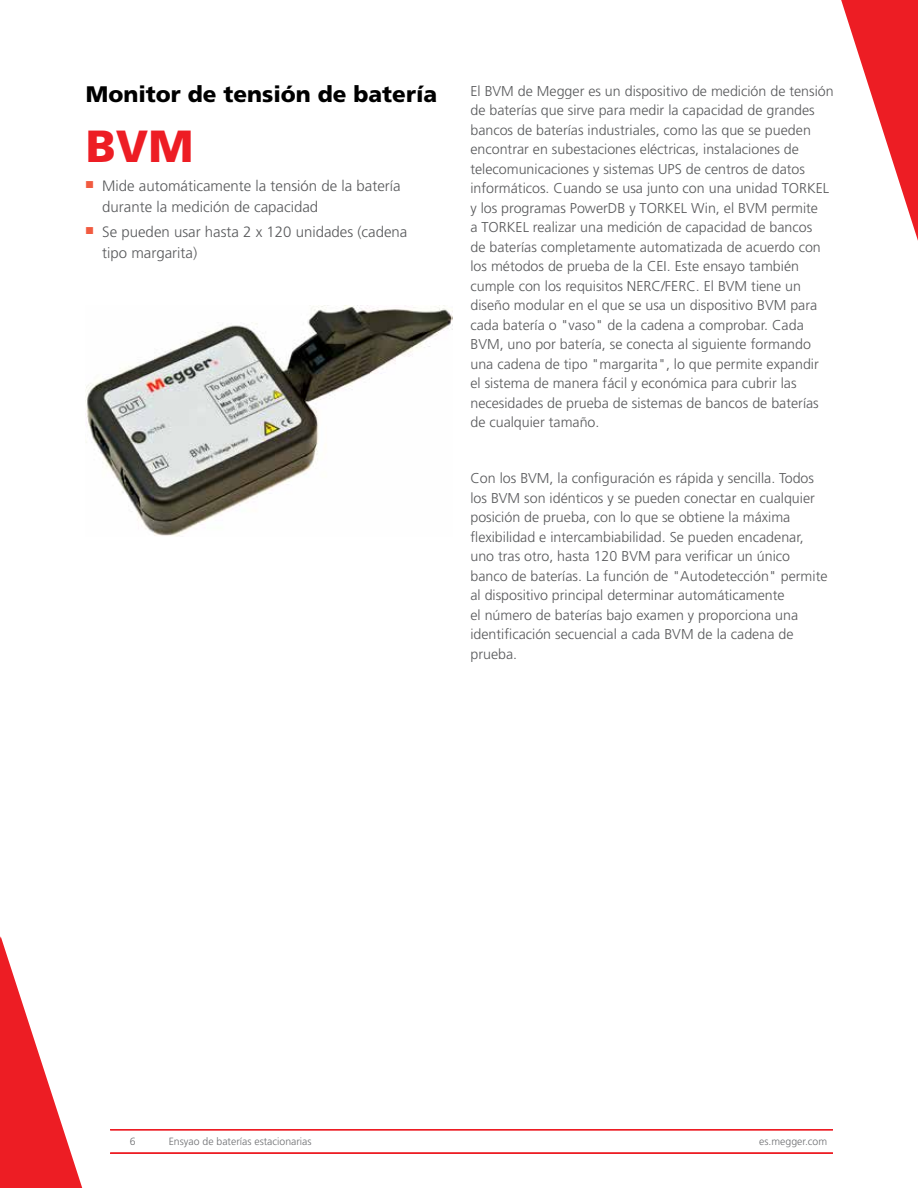
<style>
.page{position:relative;width:918px;height:1188px;background:#fff}
.page>*{position:absolute;margin:0;border:0;box-sizing:border-box;transform-origin:0 0}
.t1{font:900 45px "Frutiger LT Std";color:#ed1d24}
.t2{font:900 22.5px "Frutiger LT Std";color:#000}
.t3{font:300 15px/21px "Frutiger LT Std";color:#58595b}
.t4{font:300 14.25px/19.5px "Frutiger LT Std";color:#58595b}
.t5{font:300 10.5px "Frutiger LT Std";color:#6d6e71}
</style>
<div class="page">
<img style="left:85px;top:305px;width:367px;height:231px">
<svg style="left:0;top:936px;width:82px;height:252px"></svg>
<svg style="left:841px;top:0;width:77px;height:241px"></svg>
<hr style="left:110px;top:1130px;width:723px;height:1px;background:#ed1d24">
<hr style="left:110px;top:1153px;width:723px;height:1px;background:#ed1d24">
<h2 class="t2" style="left:86px;top:80px;width:353px">Monitor de tensión de batería</h2>
<h1 class="t1" style="left:86px;top:119px;width:109px">BVM</h1>
<p class="t3" style="left:102px;top:176px;width:300px;text-indent:-17px"><sup>■</sup> Mide automáticamente la tensión de la batería durante la medición de capacidad</p>
<p class="t3" style="left:102px;top:222px;width:307px;text-indent:-17px"><sup>■</sup> Se pueden usar hasta 2 x 120 unidades (cadena tipo margarita)</p>
<p class="t4" style="left:470px;top:81px;width:365px">El BVM de Megger es un dispositivo de medición de tensión de baterías que sirve para medir la capacidad de grandes bancos de baterías industriales, como las que se pueden encontrar en subestaciones eléctricas, instalaciones de telecomunicaciones y sistemas UPS de centros de datos informáticos. Cuando se usa junto con una unidad TORKEL y los programas PowerDB y TORKEL Win, el BVM permite<br>a TORKEL realizar una medición de capacidad de bancos<br>de baterías completamente automatizada de acuerdo con los métodos de prueba de la CEI. Este ensayo también cumple con los requisitos NERC/FERC. El BVM tiene un diseño modular en el que se usa un dispositivo BVM para cada batería o "vaso" de la cadena a comprobar. Cada BVM, uno por batería, se conecta al siguiente formando una cadena de tipo "margarita", lo que permite expandir<br>el sistema de manera fácil y económica para cubrir las necesidades de prueba de sistemas de bancos de baterías de cualquier tamaño.</p>
<p class="t4" style="left:470px;top:469px;width:359px">Con los BVM, la configuración es rápida y sencilla. Todos los BVM son idénticos y se pueden conectar en cualquier posición de prueba, con lo que se obtiene la máxima flexibilidad e intercambiabilidad. Se pueden encadenar, uno tras otro, hasta 120 BVM para verificar un único banco de baterías. La función de "Autodetección" permite al dispositivo principal determinar automáticamente<br>el número de baterías bajo examen y proporciona una identificación secuencial a cada BVM de la cadena de prueba.</p>
<p class="t5" style="left:130px;top:1135px;width:7px">6</p>
<p class="t5" style="left:169px;top:1135px;width:144px">Ensyao de baterías estacionarias</p>
<p class="t5" style="left:759px;top:1135px;width:69px">es.megger.com</p>
</div>
